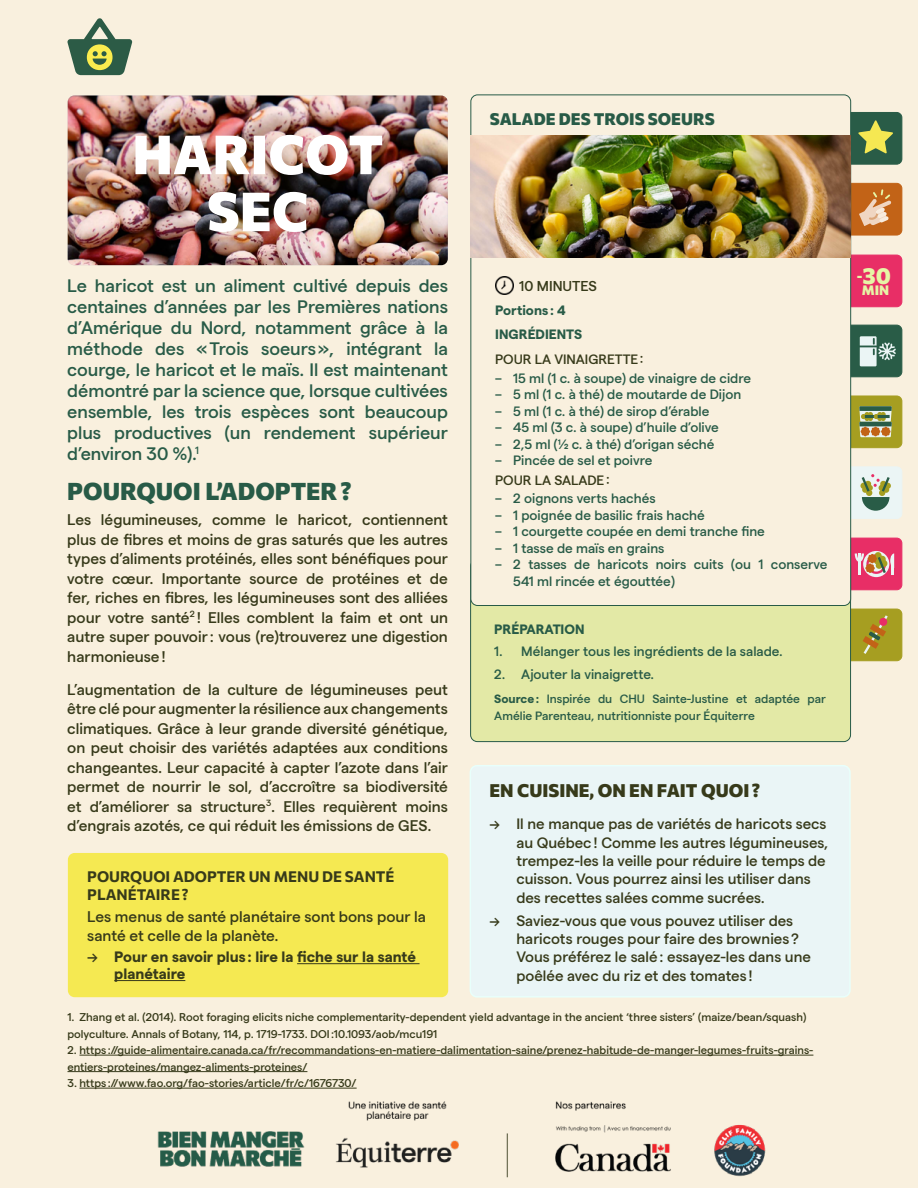
<style>
.page{position:relative;width:918px;height:1188px;background:#f9f0de}
.page>*{position:absolute;margin:0;border:0;box-sizing:border-box;transform-origin:0 0}
.t1{font:800 54px/57px "Commissioner";color:#fff;text-align:center}
.t2{font:800 24px "Commissioner";color:#285b47}
.t3{font:800 22.65px "Commissioner";color:#e6f5a6}
.t4{font:500 18px/21px "Matter";color:#285b47;text-align:justify}
.t5{font:800 18px "Commissioner";color:#373a1a}
.t6{font:800 16.5px "Commissioner";color:#285b47}
.t7{font:500 15.3px/19.5px "Matter";color:#373a1a;text-align:justify}
.t8{font:500 15px/18.3px "Matter";color:#373a1a}
.t9{font:700 15px/16.8px "Matter";color:#373a1a}
.t10{font:700 15px/18px "Commissioner";color:#373a1a}
.t11{font:500 14.25px "Matter";color:#373a1a}
.t12{font:500 13.5px/16.5px "Matter";color:#285b47}
.t13{font:700 13.5px/23.7px "Matter";color:#285b47}
.t14{font:500 13.5px "Matter";color:#373a1a}
.t15{font:800 13.35px "Commissioner";color:#e6f5a6}
.t16{font:500 12px/16.8px "Matter";color:#285b47}
.t17{font:500 11.25px/16.5px "Matter";color:#373a1a}
.s1{font-weight:500;font-size:15.3px}
.s2{font-weight:700}
</style>
<div class="page">
<svg style="left:68px;top:18px;width:64px;height:57px"></svg>
<img style="left:157px;top:1101px;width:609px;height:77px">
<div style="left:845px;top:609px;width:57px;height:52px;background:#a69e21;border-radius:5px"></div>
<div style="left:845px;top:609px;width:57px;height:52px;border:1px solid #a69e21;border-radius:5px"></div>
<svg style="left:863px;top:615px;width:25px;height:39px"></svg>
<div style="left:845px;top:538px;width:57px;height:52px;background:#e82e66;border-radius:5px"></div>
<div style="left:845px;top:538px;width:57px;height:52px;border:1px solid #e82e66;border-radius:5px"></div>
<div style="left:863px;top:551px;width:26px;height:26px;background:#ebf5f5;border-radius:50%"></div>
<svg style="left:855px;top:552px;width:39px;height:23px"></svg>
<div style="left:869px;top:555px;width:7px;height:7px;background:#c26317;border-radius:50%"></div>
<div style="left:845px;top:467px;width:57px;height:52px;background:#ebf5f5;border-radius:5px"></div>
<div style="left:845px;top:467px;width:57px;height:52px;border:1px solid #ebf5f5;border-radius:5px"></div>
<svg style="left:860px;top:474px;width:31px;height:37px"></svg>
<div style="left:845px;top:255px;width:57px;height:52px;background:#e82e66;border-radius:5px"></div>
<div style="left:845px;top:255px;width:57px;height:52px;border:1px solid #e82e66;border-radius:5px"></div>
<div style="left:845px;top:325px;width:57px;height:52px;background:#295c47;border-radius:5px"></div>
<div style="left:845px;top:325px;width:57px;height:52px;border:1px solid #295c47;border-radius:5px"></div>
<div style="left:860px;top:336px;width:17px;height:30px;background:#ebf5f5"></div>
<svg style="left:859px;top:338px;width:37px;height:22px"></svg>
<div style="left:845px;top:396px;width:57px;height:52px;background:#a69e21;border-radius:5px"></div>
<div style="left:845px;top:396px;width:57px;height:52px;border:1px solid #a69e21;border-radius:5px"></div>
<div style="left:851px;top:397px;width:49px;height:50px;background:#a69e21;border-radius:50%"></div>
<svg style="left:859px;top:406px;width:33px;height:31px"></svg>
<div style="left:882px;top:428px;width:7px;height:7px;background:#c26317;border-radius:50%"></div>
<div style="left:845px;top:183px;width:57px;height:52px;background:#c26317;border-radius:5px"></div>
<div style="left:845px;top:183px;width:57px;height:52px;border:1px solid #c26317;border-radius:5px"></div>
<div style="left:851px;top:185px;width:49px;height:49px;background:#c26317;border-radius:50%"></div>
<svg style="left:859px;top:189px;width:32px;height:37px"></svg>
<div style="left:845px;top:112px;width:57px;height:52px;background:#295c47;border-radius:5px"></div>
<div style="left:845px;top:112px;width:57px;height:52px;border:1px solid #295c47;border-radius:5px"></div>
<div style="left:851px;top:114px;width:49px;height:49px;background:#295c47;border-radius:50%"></div>
<svg style="left:858px;top:120px;width:35px;height:34px"></svg>
<div style="left:471px;top:559px;width:380px;height:183px;background:#e3e9a6;border-radius:7px"></div>
<div style="left:471px;top:95px;width:380px;height:511px;background:#f9f0de;border-radius:7px"></div>
<img style="left:495px;top:277px;width:18px;height:17px">
<img style="left:471px;top:135px;width:380px;height:122px">
<img style="left:68px;top:96px;width:380px;height:169px">
<div style="left:118px;top:117px;width:291px;height:141px;background:#634101;opacity:.21"></div>
<hr style="left:80px;top:1055px;width:733px;height:1px;background:#373a1a">
<hr style="left:68px;top:1071px;width:239px;height:1px;background:#373a1a">
<hr style="left:80px;top:1088px;width:277px;height:1px;background:#373a1a">
<div style="left:470px;top:766px;width:380px;height:231px;background:#eaf5f6;border-radius:7px"></div>
<div style="left:470px;top:765px;width:381px;height:233px;border:2px solid #e8fffb;border-radius:7px"></div>
<div style="left:68px;top:853px;width:380px;height:144px;background:#f5e952;border-radius:7px"></div>
<hr style="left:297px;top:963px;width:123px;height:1px;background:#373a1a">
<hr style="left:114px;top:980px;width:71px;height:1px;background:#373a1a">
<h1 class="t1" style="left:132px;top:121px;width:253px">HARICOT<br>SEC</h1>
<p class="t4" style="left:67px;top:274px;width:382px">Le haricot est un aliment cultivé depuis des centaines d’années par les Premières nations d’Amérique du Nord, notamment grâce à la méthode des «Trois soeurs», intégrant la courge, le haricot et le maïs. Il est maintenant démontré par la science que, lorsque cultivées ensemble, les trois espèces sont beaucoup plus productives (un rendement supérieur d’environ 30 %).<sup>1</sup></p>
<h2 class="t2" style="left:67px;top:471px;width:286px">POURQUOI L’ADOPTER ?</h2>
<p class="t7" style="left:67px;top:509px;width:382px">Les légumineuses, comme le haricot, contiennent plus de fibres et moins de gras saturés que les autres types d’aliments protéinés, elles sont bénéfiques pour votre cœur. Importante source de protéines et de fer, riches en fibres, les légumineuses sont des alliées pour votre santé<sup>2</sup> ! Elles comblent la faim et ont un autre super pouvoir: vous (re)trouverez une digestion harmonieuse!</p>
<p class="t7" style="left:67px;top:678px;width:382px">L’augmentation de la culture de légumineuses peut être clé pour augmenter la résilience aux changements climatiques. Grâce à leur grande diversité génétique, on peut choisir des variétés adaptées aux conditions changeantes. Leur capacité à capter l’azote dans l’air permet de nourrir le sol, d’accroître sa biodiversité et d’améliorer sa structure<sup>3</sup>. Elles requièrent moins d’engrais azotés, ce qui réduit les émissions de GES.</p>
<p class="t10" style="left:87px;top:866px;width:309px">POURQUOI ADOPTER UN MENU DE SANTÉ<br>PLANÉTAIRE ?</p>
<p class="t7" style="left:87px;top:907px;width:340px;line-height:18.3px">Les menus de santé planétaire sont bons pour la santé et celle de la planète.</p>
<p class="t9" style="left:114px;top:947px;width:303px;text-indent:-27px"><span class="s1">→</span> Pour en savoir plus : lire la fiche sur la santé planétaire</p>
<p class="t6" style="left:490px;top:105px;width:227px">SALADE DES TROIS SOEURS</p>
<p class="t11" style="left:519px;top:275px;width:79px">10 MINUTES</p>
<p class="t13" style="left:495px;top:298px;width:89px">Portions : 4<br>INGRÉDIENTS</p>
<p class="t14" style="left:495px;top:349px;width:150px">POUR LA VINAIGRETTE:</p>
<p class="t12" style="left:495px;top:368px;width:257px">– 15 ml (1 c. à soupe) de vinaigre de cidre</p>
<p class="t12" style="left:495px;top:385px;width:248px">– 5 ml (1 c. à thé) de moutarde de Dijon</p>
<p class="t12" style="left:495px;top:401px;width:216px">– 5 ml (1 c. à thé) de sirop d’érable</p>
<p class="t12" style="left:495px;top:418px;width:225px">– 45 ml (3 c. à soupe) d’huile d’olive</p>
<p class="t12" style="left:495px;top:434px;width:221px">– 2,5 ml (½ c. à thé) d’origan séché</p>
<p class="t12" style="left:495px;top:451px;width:159px">– Pincée de sel et poivre</p>
<p class="t14" style="left:495px;top:470px;width:116px">POUR LA SALADE:</p>
<p class="t12" style="left:495px;top:489px;width:162px">– 2 oignons verts hachés</p>
<p class="t12" style="left:495px;top:506px;width:211px">– 1 poignée de basilic frais haché</p>
<p class="t12" style="left:495px;top:522px;width:271px">– 1 courgette coupée en demi tranche fine</p>
<p class="t12" style="left:495px;top:539px;width:171px">– 1 tasse de maïs en grains</p>
<p class="t12" style="left:513px;top:555px;width:316px;text-indent:-18px">– 2 tasses de haricots noirs cuits (ou 1 conserve<br>541 ml rincée et égouttée)</p>
<p class="t13" style="left:494px;top:616px;width:92px">PRÉPARATION</p>
<p class="t12" style="left:494px;top:642px;width:290px">1. Mélanger tous les ingrédients de la salade.</p>
<p class="t12" style="left:494px;top:665px;width:161px">2. Ajouter la vinaigrette.</p>
<p class="t16" style="left:494px;top:689px;width:333px"><span class="s2">Source:</span> Inspirée du CHU Sainte-Justine et adaptée par<br>Amélie Parenteau, nutritionniste pour Équiterre</p>
<p class="t5" style="left:489px;top:776px;width:272px">EN CUISINE, ON EN FAIT QUOI ?</p>
<p class="t8" style="left:516px;top:814px;width:313px;text-indent:-27px">→ Il ne manque pas de variétés de haricots secs au Québec! Comme les autres légumineuses, trempez-les la veille pour réduire le temps de cuisson. Vous pourrez ainsi les utiliser dans des recettes salées comme sucrées.</p>
<p class="t8" style="left:516px;top:910px;width:296px;text-indent:-27px">→ Saviez-vous que vous pouvez utiliser des haricots rouges pour faire des brownies?<br>Vous préférez le salé: essayez-les dans une poêlée avec du riz et des tomates !</p>
<p class="t17" style="left:68px;top:1008px;width:740px">1. Zhang et al. (2014). Root foraging elicits niche complementarity-dependent yield advantage in the ancient ‘three sisters’ (maize/bean/squash) polyculture. Annals of Botany, 114, p. 1719-1733. DOI:10.1093/aob/mcu191</p>
<p class="t17" style="left:68px;top:1041px;width:747px">2. https ://guide-alimentaire.canada.ca/fr/recommandations-en-matiere-dalimentation-saine/prenez-habitude-de-manger-legumes-fruits-grains&shy;entiers-proteines/mangez-aliments-proteines/</p>
<p class="t17" style="left:68px;top:1074px;width:291px">3. https ://www.fao.org/fao-stories/article/fr/c/1676730/</p>
<h3 class="t3" style="left:857px;top:257px;width:36px"><sup>-</sup>30</h3>
<p class="t15" style="left:862px;top:279px;width:29px">MIN</p>
</div>
